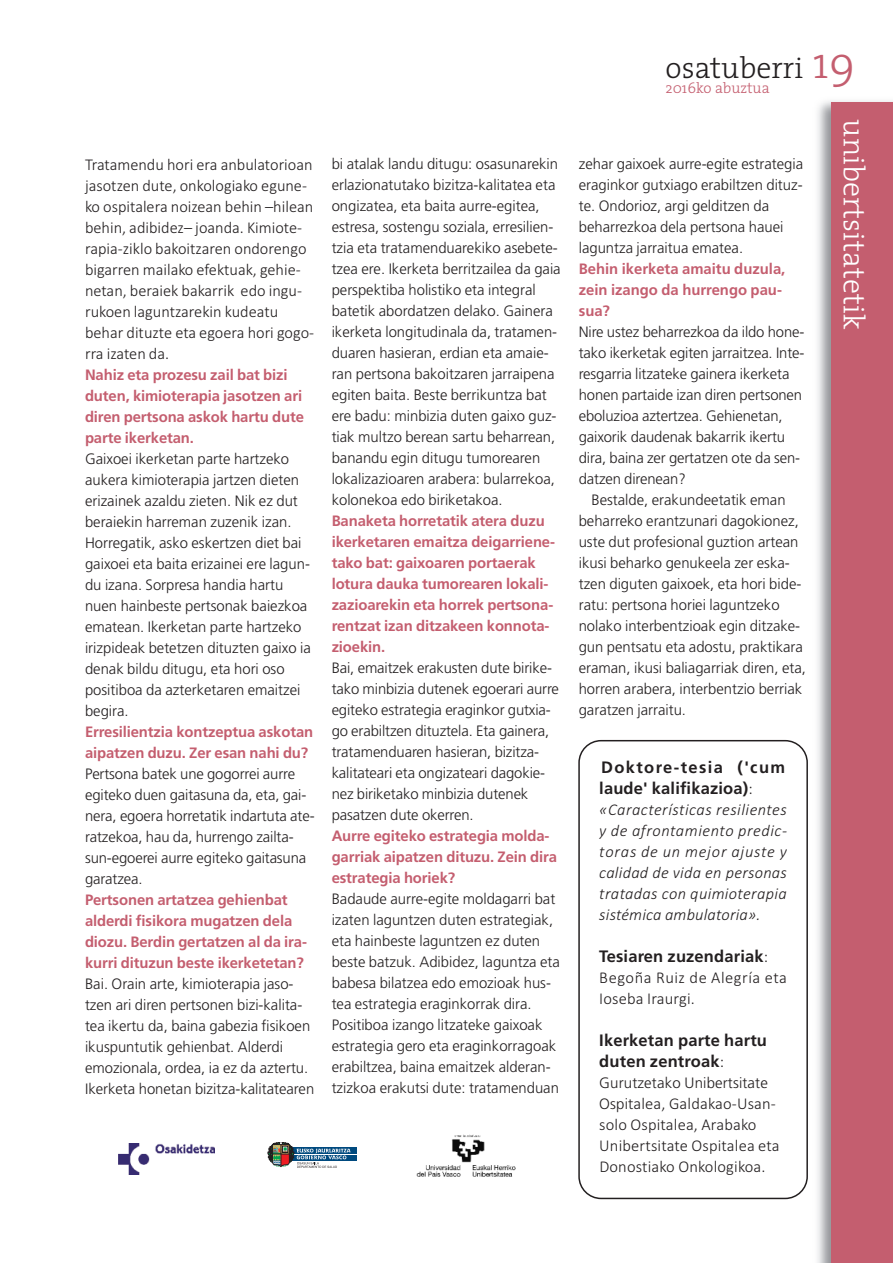
<style>
.page{position:relative;width:893px;height:1263px;background:#fff}
.page>*{position:absolute;margin:0;border:0;box-sizing:border-box;transform-origin:0 0}
.t1{font:300 30px "The Serif";color:#fff}
.t2{font:300 30px "The Serif";color:#231f20}
.t3{font:300 16.5px/21px "Calibri";color:#231f20}
.t4{font:italic 300 16.5px/21px "Calibri";letter-spacing:.01em;color:#231f20;text-align:justify}
.t5{font:700 16.5px/21px "Frutiger";letter-spacing:.01em;color:#231f20}
.t6{font:300 16.5px/21px "Calibri";letter-spacing:.03em;color:#231f20}
.t7{font:300 15px/21px "Frutiger";color:#231f20}
.t8{font:700 15px/21px "Frutiger";letter-spacing:-.01em;color:#c45e6f}
.t9{font:300 15px "The Serif";color:#c45e6f}
.s1{font-size:45px;color:#c45e6f}
.s2{font-family:"Calibri";font-weight:300}
.s3{font-family:"Frutiger";font-size:15px}
</style>
<div class="page">
<img style="left:817px;top:101px;width:76px;height:1162px">
<div style="left:831px;top:102px;width:62px;height:1161px;background:#c45e6f"></div>
<svg style="left:578px;top:740px;width:230px;height:459px"></svg>
<img style="left:118px;top:1143px;width:97px;height:31px">
<img style="left:416px;top:1134px;width:100px;height:43px">
<svg style="left:356px;top:1147px;width:1px;height:14px"></svg>
<div style="left:287px;top:1147px;width:69px;height:14px;background:#004a7f"></div>
<hr style="left:287px;top:1154px;width:69px;height:1px;background:#fff">
<svg style="left:268px;top:1142px;width:82px;height:26px"></svg>
<p class="t3" style="left:85px;top:154px;width:231px">Tratamendu hori era anbulatorioan jasotzen dute, onkologiako egune&shy;ko ospitalera noizean behin –hilean behin, adibidez– joanda. Kimiote&shy;rapia-ziklo bakoitzaren ondorengo bigarren mailako efektuak, gehie&shy;netan, beraiek bakarrik edo ingu&shy;rukoen laguntzarekin kudeatu behar dituzte eta egoera hori gogo&shy;rra izaten da.</p>
<p class="t8" style="left:85px;top:365px;width:220px">Nahiz eta prozesu zail bat bizi duten, kimioterapia jasotzen ari diren pertsona askok hartu dute parte ikerketan.</p>
<p class="t7" style="left:85px;top:449px;width:227px">Gaixoei ikerketan parte hartzeko aukera kimioterapia jartzen dieten erizainek azaldu zieten. Nik ez dut beraiekin harreman zuzenik izan.<br>Horregatik, asko eskertzen diet bai gaixoei eta baita erizainei ere lagun&shy;du izana. Sorpresa handia hartu nuen hainbeste pertsonak baiezkoa ematean. Ikerketan parte hartzeko irizpideak betetzen dituzten gaixo ia denak bildu ditugu, eta hori oso positiboa da azterketaren emaitzei begira.</p>
<p class="t8" style="left:85px;top:722px;width:230px">Erresilientzia kontzeptua askotan aipatzen duzu. Zer esan nahi du?</p>
<p class="t7" style="left:85px;top:764px;width:231px">Pertsona batek une gogorrei aurre egiteko duen gaitasuna da, eta, gai&shy;nera, egoera horretatik indartuta ate&shy;ratzekoa, hau da, hurrengo zailta&shy;sun-egoerei aurre egiteko gaitasuna garatzea.</p>
<p class="t8" style="left:85px;top:890px;width:224px">Pertsonen artatzea gehienbat alderdi fisikora mugatzen dela diozu. Berdin gertatzen al da ira&shy;kurri dituzun beste ikerketetan?</p>
<p class="t7" style="left:85px;top:974px;width:231px">Bai. Orain arte, kimioterapia jaso&shy;tzen ari diren pertsonen bizi-kalita&shy;tea ikertu da, baina gabezia fisikoen ikuspuntutik gehienbat. Alderdi emozionala, ordea, ia ez da aztertu.<br>Ikerketa honetan bizitza-kalitatearen</p>
<p class="t7" style="left:332px;top:154px;width:231px">bi atalak landu ditugu: osasunarekin erlazionatutako bizitza-kalitatea eta ongizatea, eta baita aurre-egitea, estresa, sostengu soziala, erresilien&shy;tzia eta tratamenduarekiko asebete&shy;tzea ere. Ikerketa berritzailea da gaia perspektiba holistiko eta integral batetik abordatzen delako. Gainera ikerketa longitudinala da, tratamen&shy;duaren hasieran, erdian eta amaie&shy;ran pertsona bakoitzaren jarraipena egiten baita. Beste berrikuntza bat ere badu: minbizia duten gaixo guz&shy;tiak multzo berean sartu beharrean, banandu egin ditugu tumorearen lokalizazioaren arabera: bularrekoa, kolonekoa edo biriketakoa.</p>
<p class="t8" style="left:332px;top:511px;width:225px">Banaketa horretatik atera duzu ikerketaren emaitza deigarriene&shy;tako bat: gaixoaren portaerak lotura dauka tumorearen lokali&shy;zazioarekin eta horrek pertsona&shy;rentzat izan ditzakeen konnota&shy;zioekin.</p>
<p class="t7" style="left:332px;top:658px;width:229px">Bai, emaitzek erakusten dute birike&shy;tako minbizia dutenek egoerari aurre egiteko estrategia eraginkor gutxia&shy;go erabiltzen dituztela. Eta gainera, tratamenduaren hasieran, bizitza&shy;kalitateari eta ongizateari dagokie&shy;nez biriketako minbizia dutenek pasatzen dute okerren.</p>
<p class="t8" style="left:332px;top:826px;width:227px">Aurre egiteko estrategia molda&shy;garriak aipatzen dituzu. Zein dira estrategia horiek?</p>
<p class="t7" style="left:332px;top:889px;width:230px">Badaude aurre-egite moldagarri bat izaten laguntzen duten estrategiak, eta hainbeste laguntzen ez duten beste batzuk. Adibidez, laguntza eta babesa bilatzea edo emozioak hus&shy;tea estrategia eraginkorrak dira.<br>Positiboa izango litzateke gaixoak estrategia gero eta eraginkorragoak erabiltzea, baina emaitzek alderan&shy;tzizkoa erakutsi dute: tratamenduan</p>
<h1 class="t2" style="left:665px;top:58px;width:191px">osatuberri <span class="s1">19</span></h1>
<p class="t9" style="left:665px;top:83px;width:106px">2016ko abuztua</p>
<p class="t7" style="left:579px;top:154px;width:226px">zehar gaixoek aurre-egite estrategia eraginkor gutxiago erabiltzen dituz&shy;te. Ondorioz, argi gelditzen da beharrezkoa dela pertsona hauei laguntza jarraitua ematea.</p>
<p class="t8" style="left:579px;top:259px;width:208px">Behin ikerketa amaitu duzula, zein izango da hurrengo pau&shy;sua?</p>
<p class="t7" style="left:579px;top:322px;width:227px">Nire ustez beharrezkoa da ildo hone&shy;tako ikerketak egiten jarraitzea. Inte&shy;resgarria litzateke gainera ikerketa honen partaide izan diren pertsonen eboluzioa aztertzea. Gehienetan, gaixorik daudenak bakarrik ikertu dira, baina zer gertatzen ote da sen&shy;datzen direnean?</p>
<p class="t7" style="left:579px;top:490px;width:229px;text-indent:13px">Bestalde, erakundeetatik eman beharreko erantzunari dagokionez, uste dut profesional guztion artean ikusi beharko genukeela zer eska&shy;tzen diguten gaixoek, eta hori bide&shy;ratu: pertsona horiei laguntzeko nolako interbentzioak egin ditzake&shy;gun pentsatu eta adostu, praktikara eraman, ikusi baliagarriak diren, eta, horren arabera, interbentzio berriak garatzen jarraitu.</p>
<p class="t5" style="left:599px;top:758px;width:187px">Doktore-tesia ('cum laude' kalifikazioa)<span class="s2">:</span></p>
<p class="t4" style="left:599px;top:799px;width:189px">«Características resilientes y de afrontamiento predic&shy;toras de un mejor ajuste y calidad de vida en personas tratadas con quimioterapia sistémica ambulatoria».</p>
<p class="t5" style="left:599px;top:947px;width:170px">Tesiaren zuzendariak<span class="s2">:</span></p>
<p class="t6" style="left:599px;top:967px;width:189px">Begoña Ruiz de Alegría eta<br>Ioseba Iraurgi.</p>
<p class="t5" style="left:599px;top:1031px;width:169px">Ikerketan parte hartu duten zentroak<span class="s2">:</span></p>
<p class="t7" style="left:599px;top:1074px;width:170px">Gurutzetako Unibertsitate</p>
<p class="t3" style="left:599px;top:1093px;width:182px"><span class="s3">Ospi</span>talea, Galdakao-Usan&shy;solo Ospitalea, Arabako<br>Unibertsitate Ospitalea eta<br>Donostiako Onkologikoa.</p>
<h1 class="t1" style="left:864px;top:119px;width:211px;rotate:90deg">unibertsitatetik</h1>
</div>
